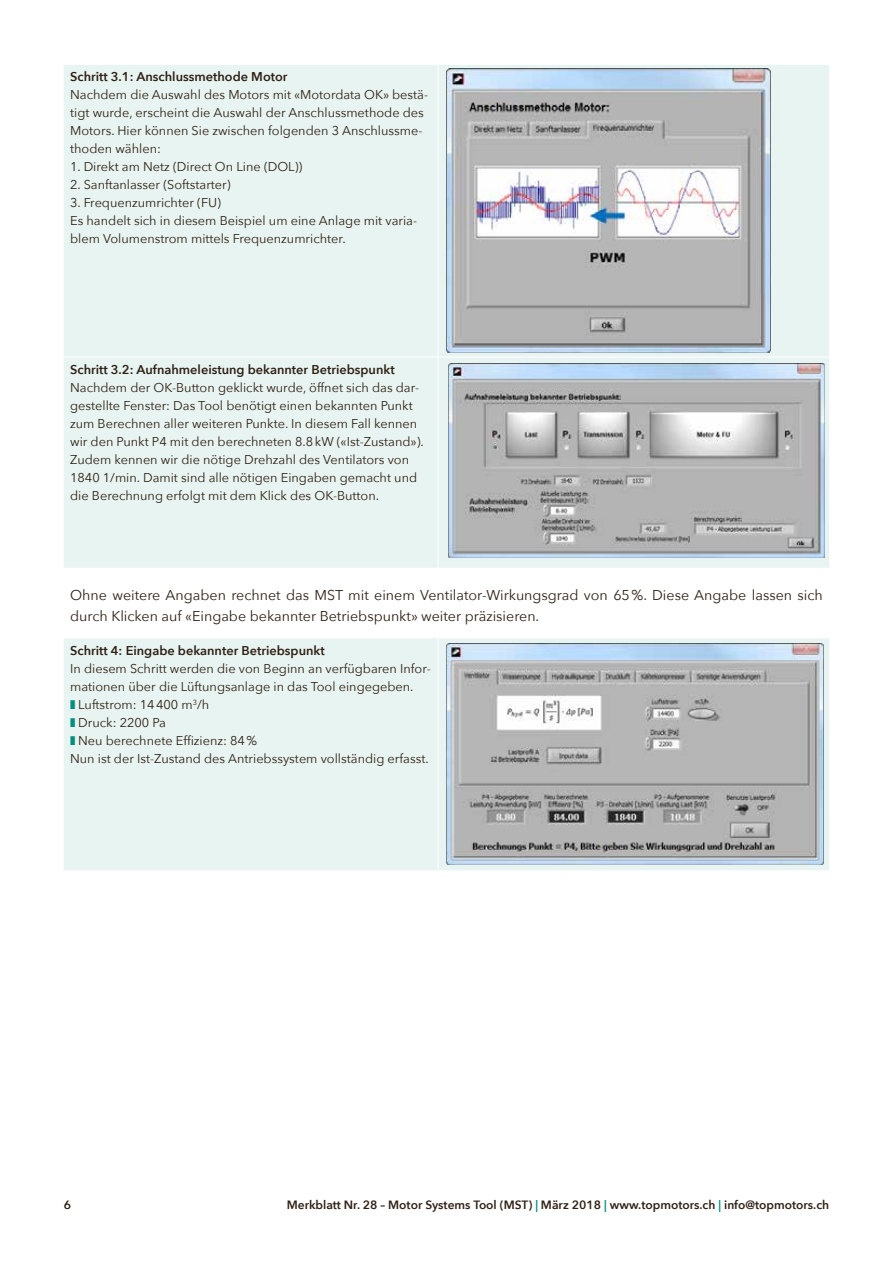
<style>
.page{position:relative;width:893px;height:1263px;background:#fff}
.page>*{position:absolute;margin:0;border:0;box-sizing:border-box;transform-origin:0 0}
.t1{font:14.25px/21px "Avenir Next";color:#2e2014}
.t2{font:12.75px/18px "Avenir Next";color:#2e2014}
.t3{font:600 12.75px "Avenir Next";color:#2e2014}
.t4{font:600 12px "Avenir Next";color:#2e2014}
.s1{color:#00907d}
</style>
<div class="page">
<div style="left:64px;top:65px;width:765px;height:805px;background:#e8f4f1"></div>
<div style="left:64px;top:568px;width:765px;height:70px;background:#fff"></div>
<hr style="left:437px;top:65px;width:2px;height:291px;background:#fff">
<hr style="left:64px;top:356px;width:374px;height:2px;background:#fff">
<hr style="left:438px;top:356px;width:391px;height:2px;background:#fff">
<hr style="left:437px;top:358px;width:2px;height:210px;background:#fff">
<hr style="left:437px;top:638px;width:2px;height:232px;background:#fff">
<img style="left:446px;top:69px;width:324px;height:284px">
<img style="left:448px;top:364px;width:376px;height:194px">
<img style="left:447px;top:644px;width:377px;height:220px">
<svg style="left:71px;top:700px;width:4px;height:9px"></svg>
<svg style="left:71px;top:718px;width:4px;height:9px"></svg>
<svg style="left:71px;top:736px;width:4px;height:9px"></svg>
<p class="t3" style="left:70px;top:66px;width:219px">Schritt 3.1: Anschlussmethode Motor</p>
<p class="t2" style="left:70px;top:85px;width:359px">Nachdem die Auswahl des Motors mit «Motordata OK» bestä&shy;tigt wurde, erscheint die Auswahl der Anschlussmethode des Motors. Hier können Sie zwischen folgenden 3 Anschlussme&shy;thoden wählen:</p>
<p class="t2" style="left:70px;top:157px;width:234px">1. Direkt am Netz (Direct On Line (DOL))</p>
<p class="t2" style="left:70px;top:175px;width:162px">2. Sanftanlasser (Softstarter)</p>
<p class="t2" style="left:70px;top:193px;width:349px">3. Frequenzumrichter (FU)<br>Es handelt sich in diesem Beispiel um eine Anlage mit varia&shy;blem Volumenstrom mittels Frequenzumrichter.</p>
<p class="t3" style="left:70px;top:359px;width:326px">Schritt 3.2: Aufnahmeleistung bekannter Betriebspunkt</p>
<p class="t2" style="left:70px;top:378px;width:355px">Nachdem der OK-Button geklickt wurde, öffnet sich das dar&shy;gestellte Fenster: Das Tool benötigt einen bekannten Punkt zum Berechnen aller weiteren Punkte. In diesem Fall kennen wir den Punkt P4 mit den berechneten 8.8kW («Ist-Zustand»).<br>Zudem kennen wir die nötige Drehzahl des Ventilators von 1840 1/min. Damit sind alle nötigen Eingaben gemacht und die Berechnung erfolgt mit dem Klick des OK-Button.</p>
<p class="t1" style="left:70px;top:584px;width:754px">Ohne weitere Angaben rechnet das MST mit einem Ventilator-Wirkungsgrad von 65%. Diese Angabe lassen sich durch Klicken auf «Eingabe bekannter Betriebspunkt» weiter präzisieren.</p>
<p class="t3" style="left:70px;top:639px;width:256px">Schritt 4: Eingabe bekannter Betriebspunkt</p>
<p class="t2" style="left:70px;top:659px;width:362px">In diesem Schritt werden die von Beginn an verfügbaren Infor-</p>
<p class="t2" style="left:70px;top:677px;width:345px">mationen über die Lüftungsanlage in das Tool eingegeben.</p>
<p class="t2" style="left:78px;top:695px;width:133px">Luftstrom: 14400 m<sup>3</sup>/h</p>
<p class="t2" style="left:78px;top:713px;width:89px">Druck: 2200 Pa</p>
<p class="t2" style="left:78px;top:731px;width:180px">Neu berechnete Effizienz: 84%</p>
<p class="t2" style="left:70px;top:749px;width:360px">Nun ist der Ist-Zustand des Antriebssystem vollständig erfasst.</p>
<p class="t4" style="left:64px;top:1194px;width:9px">6</p>
<p class="t4" style="left:287px;top:1194px;width:544px">Merkblatt Nr. 28 – Motor Systems Tool (MST) <span class="s1">|</span> März 2018 <span class="s1">|</span> www.topmotors.ch <span class="s1">|</span> info@topmotors.ch</p>
</div>
